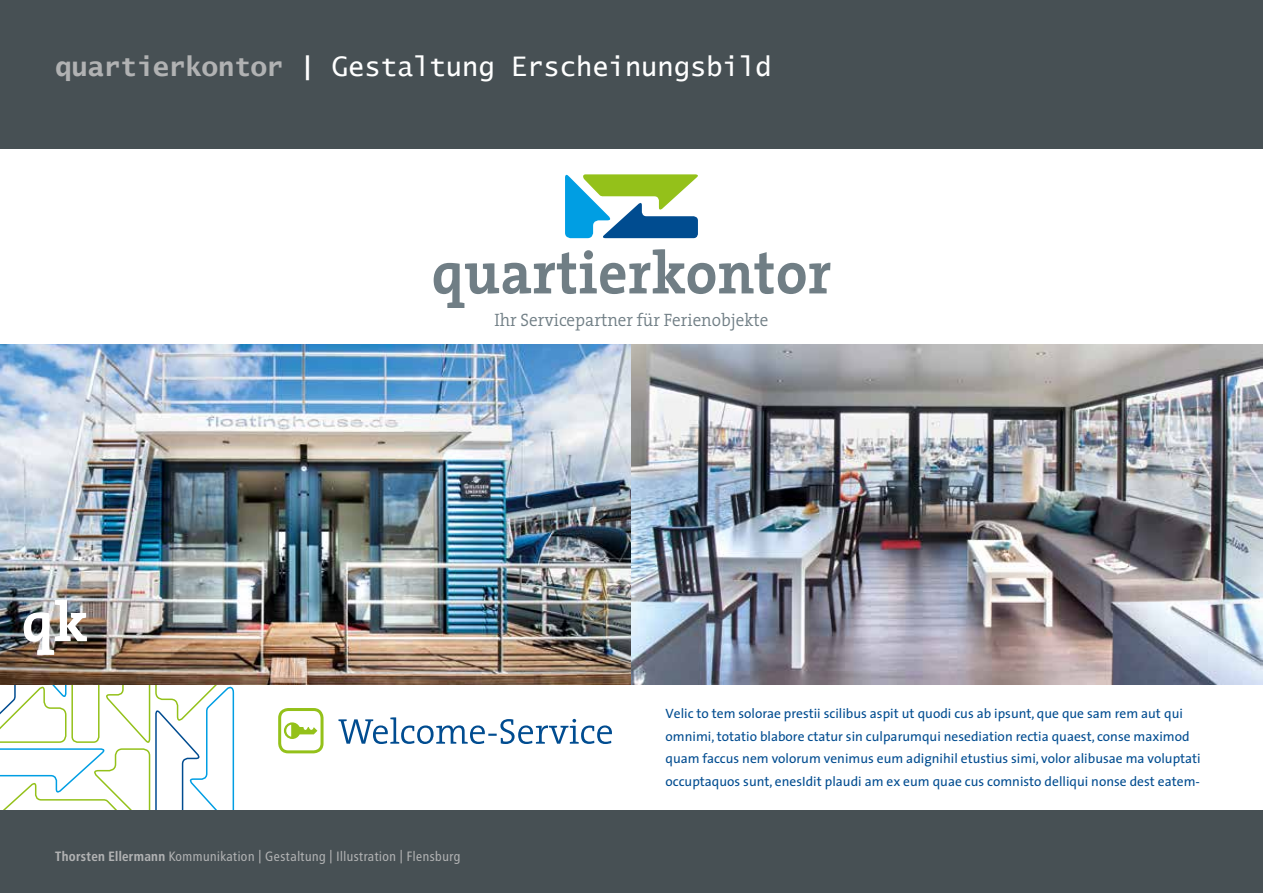
<style>
.page{position:relative;width:1263px;height:893px;background:#fff}
.page>*{position:absolute;margin:0;border:0;box-sizing:border-box;transform-origin:0 0}
.t1{font:700 60.3px "The Serif";letter-spacing:.005em;color:#707e85;scale:.95 1}
.t2{font:27px "Lucida Sans Typewriter";color:#fff}
.t3{font:300 18px "The Serif";color:#707e85;scale:.95 1}
.t4{font:13.5px/22.5px "The Sans";color:#004c90}
.t5{font:13.5px "Transit";color:#b1b2b3}
.s1{font-weight:700;color:#b1b2b3}
.s2{font-weight:700}
</style>
<div class="page">
<div style="left:0;top:0;width:1263px;height:149px;background:#475054"></div>
<div style="left:0;top:810px;width:1263px;height:83px;background:#475054"></div>
<svg style="left:565px;top:174px;width:133px;height:64px"></svg>
<img style="left:0;top:344px;width:1263px;height:341px">
<svg style="left:338px;top:717px;width:274px;height:27px"></svg>
<div style="left:278px;top:708px;width:46px;height:45px;border:3px solid #94c11a;border-radius:8px"></div>
<img style="left:0;top:495px;width:319px;height:315px">
<h2 class="t2" style="left:55px;top:51px;width:718px"><span class="s1">quartierkontor</span> <span class="s2">|</span> Gestaltung Erscheinungsbild</h2>
<h1 class="t1" style="left:432px;top:223px;width:422px">quartierkontor</h1>
<h3 class="t3" style="left:494px;top:305px;width:290px">Ihr Servicepartner für Ferienobjekte</h3>
<p class="t5" style="left:55px;top:849px;width:407px"><span class="s2">Thorsten Ellermann</span> Kommunikation | Gestaltung | Illustration | Flensburg</p>
<p class="t4" style="left:665px;top:702px;width:537px">Velic to tem solorae prestii scilibus aspit ut quodi cus ab ipsunt, que que sam rem aut qui omnimi, totatio blabore ctatur sin culparumqui nesediation rectia quaest, conse maximod quam faccus nem volorum venimus eum adignihil etustius simi, volor alibusae ma voluptati occuptaquos sunt, enesIdit plaudi am ex eum quae cus comnisto delliqui nonse dest eatem-</p>
</div>
